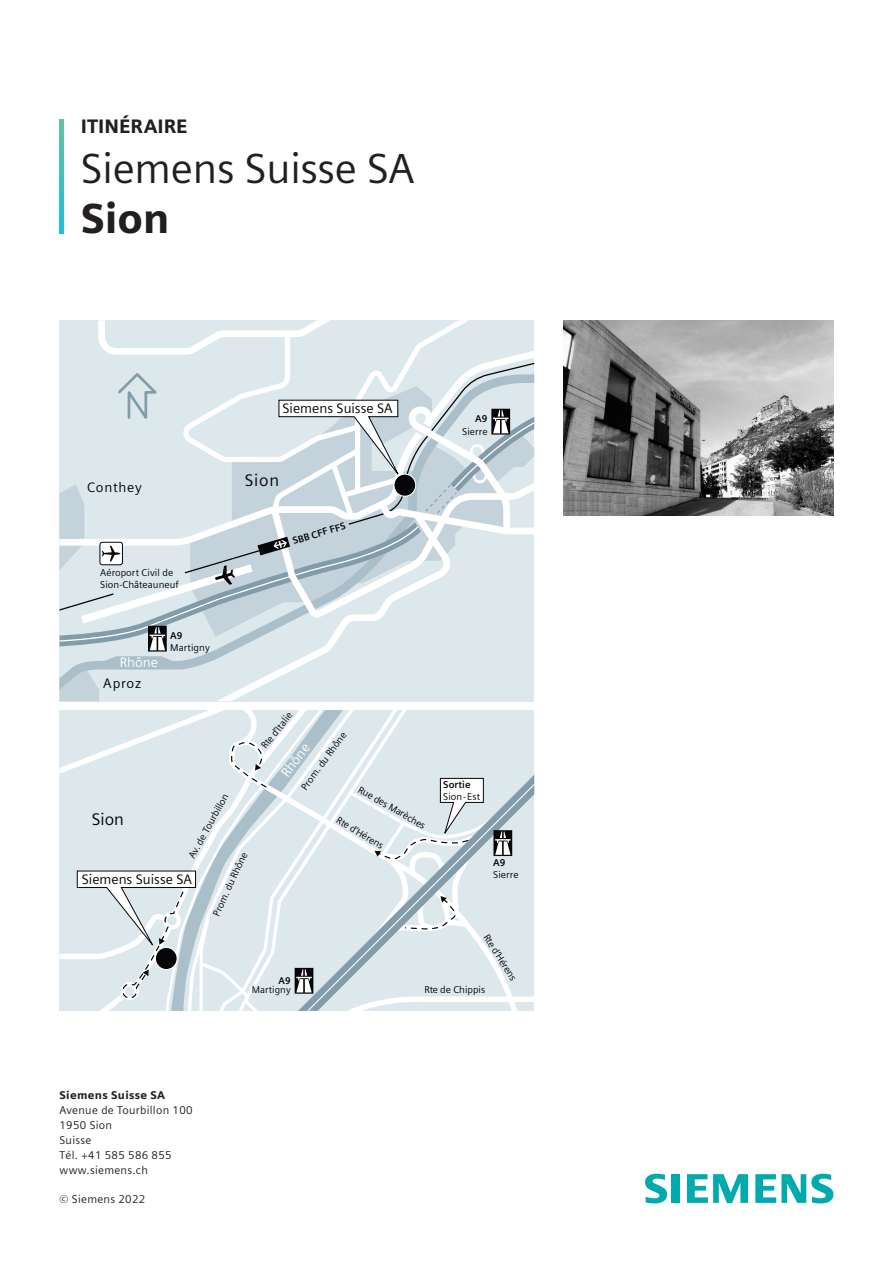
<style>
.page{position:relative;width:893px;height:1263px;background:#fff}
.page>*{position:absolute;margin:0;border:0;box-sizing:border-box;transform-origin:0 0}
.t1{font:42px "Siemens Sans";letter-spacing:-.005em;color:#231f20}
.t2{font:900 42px "Siemens Sans";color:#231f20}
.t3{font:900 19.5px "Siemens Sans";color:#231f20}
.t4{font:16.8px "Siemens Sans";letter-spacing:.02em;color:#060507}
.t5{font:13.65px "Siemens Sans";color:#060507}
.t6{font:13.65px "Siemens Sans";color:#fff}
.t7{font:13.65px "Siemens Sans";letter-spacing:.055em;color:#060507}
.t8{font:11.25px/14.9px "Siemens Sans";letter-spacing:.025em;color:#231f20}
.t9{font:900 11.25px "Siemens Sans";letter-spacing:.025em;color:#231f20}
.t10{font:9.9px/12.1px "Siemens Sans";letter-spacing:.005em;color:#060507}
.t11{font:700 9.9px "Siemens Sans";letter-spacing:.005em;color:#060507}
.t12{font:9.75px "Siemens Sans";letter-spacing:.01em;color:#060507}
.t13{font:700 9.75px "Siemens Sans";color:#060507}
</style>
<div class="page">
<svg style="left:645px;top:1174px;width:35px;height:29px"></svg>
<svg style="left:687px;top:1174px;width:61px;height:29px"></svg>
<svg style="left:755px;top:1174px;width:78px;height:29px"></svg>
<svg style="left:60px;top:119px;width:4px;height:114px"></svg>
<svg style="left:60px;top:320px;width:474px;height:381px;background:#d6e0e6"></svg>
<svg style="left:60px;top:710px;width:474px;height:301px;background:#dae4e9"></svg>
<img style="left:564px;top:320px;width:269px;height:196px">
<h2 class="t3" style="left:81px;top:114px;width:108px">ITINÉRAIRE</h2>
<h1 class="t1" style="left:81px;top:145px;width:335px">Siemens Suisse SA</h1>
<h1 class="t2" style="left:81px;top:194px;width:90px">Sion</h1>
<h3 class="t7" style="left:87px;top:480px;width:56px">Conthey</h3>
<p class="t10" style="left:100px;top:566px;width:80px">Aéroport Civil de<br>Sion-Châteauneuf</p>
<h3 class="t6" style="left:120px;top:655px;width:40px">Rhône</h3>
<h3 class="t5" style="left:103px;top:676px;width:39px">Aproz</h3>
<p class="t11" style="left:170px;top:630px;width:14px">A9</p>
<p class="t10" style="left:170px;top:642px;width:41px">Martigny</p>
<h3 class="t5" style="left:282px;top:400px;width:112px">Siemens Suisse SA</h3>
<h3 class="t4" style="left:245px;top:471px;width:36px">Sion</h3>
<p class="t11" style="left:291px;top:535px;width:56px;rotate:-16deg">SBB CFF FFS</p>
<p class="t10" style="left:186px;top:855px;width:74px;rotate:-61deg">Av. de Tourbillon</p>
<h3 class="t4" style="left:92px;top:810px;width:34px">Sion</h3>
<p class="t10" style="left:210px;top:913px;width:71px;rotate:-65deg">Prom. du Rhône</p>
<h3 class="t5" style="left:82px;top:871px;width:112px">Siemens Suisse SA</h3>
<p class="t10" style="left:258px;top:743px;width:45px;rotate:-51deg">Rte d’Italie</p>
<p class="t10" style="left:299px;top:785px;width:71px;rotate:-54deg">Prom. du Rhône</p>
<h3 class="t6" style="left:278px;top:771px;width:40px;rotate:-53deg">Rhône</h3>
<p class="t10" style="left:362px;top:783px;width:77px;rotate:30deg">Rue des Marèches</p>
<p class="t10" style="left:340px;top:814px;width:55px;rotate:31deg">Rte d’Hérens</p>
<p class="t11" style="left:475px;top:413px;width:14px">A9</p>
<p class="t10" style="left:462px;top:425px;width:27px">Sierre</p>
<p class="t11" style="left:443px;top:779px;width:29px">Sortie</p>
<p class="t10" style="left:443px;top:790px;width:38px">Sion-Est</p>
<p class="t11" style="left:493px;top:857px;width:14px">A9</p>
<p class="t10" style="left:493px;top:869px;width:27px">Sierre</p>
<p class="t9" style="left:60px;top:1089px;width:107px">Siemens Suisse SA</p>
<p class="t8" style="left:60px;top:1103px;width:135px">Avenue de Tourbillon 100<br>1950 Sion<br>Suisse<br>Tél. +41 585 586 855 www.siemens.ch</p>
<p class="t8" style="left:60px;top:1192px;width:87px">© Siemens 2022</p>
<p class="t13" style="left:279px;top:975px;width:14px">A9</p>
<p class="t12" style="left:252px;top:985px;width:41px">Martigny</p>
<p class="t10" style="left:491px;top:931px;width:55px;rotate:58deg">Rte d’Hérens</p>
<p class="t10" style="left:424px;top:984px;width:62px">Rte de Chippis</p>
</div>
